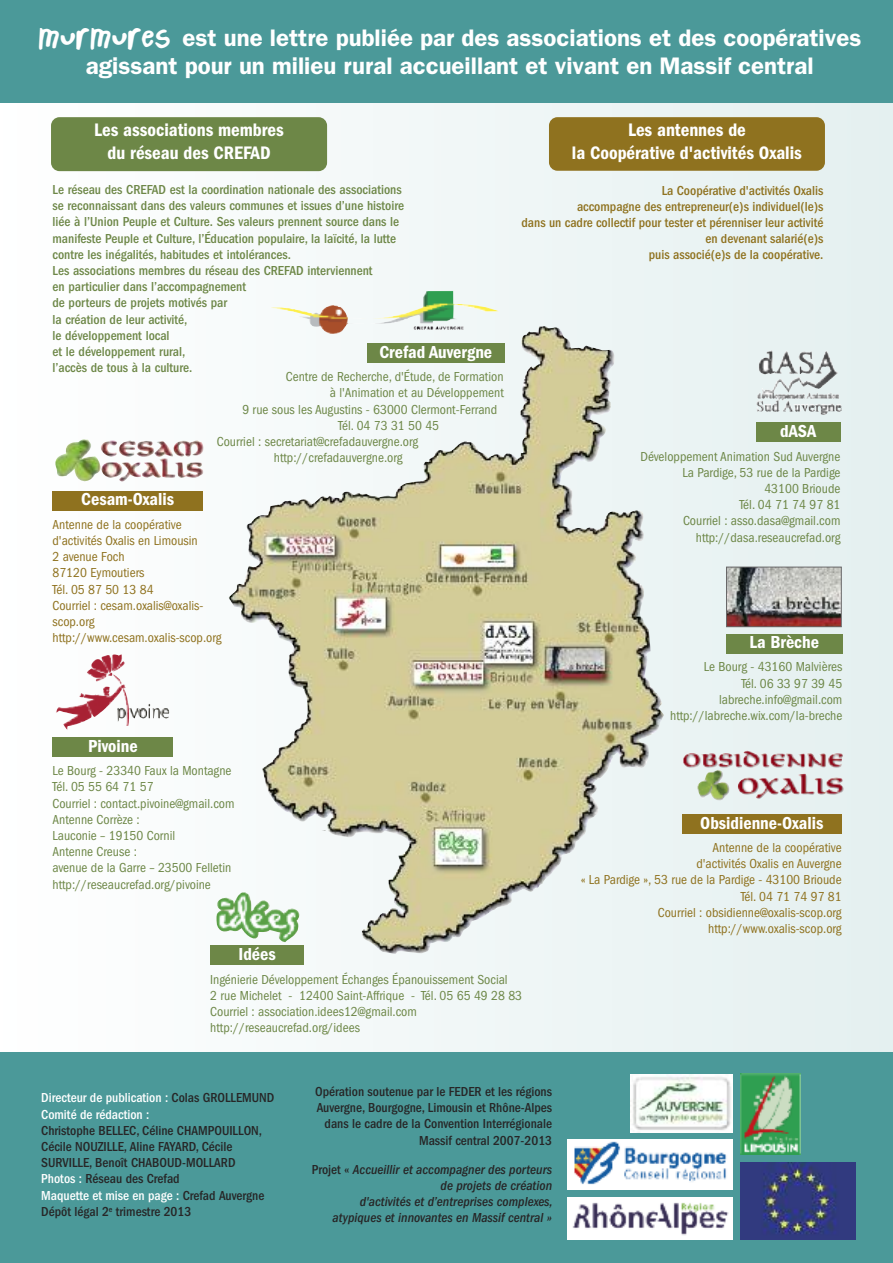
<style>
.page{position:relative;width:893px;height:1263px;background:#fff}
.page>*{position:absolute;margin:0;border:0;box-sizing:border-box;transform-origin:0 0}
.t1{font:600 24px/28.8px "ITC Franklin Gothic Std";color:#fff;text-align:center}
.t2{font:18.75px/22.5px "ITC Franklin Gothic Std Dm Cd";color:#fff;text-align:center}
.t3{font:18px "ITC Franklin Gothic Std Dm Cd";color:#fff}
.t4{font:condensed 13.5px/16.2px "ITC Franklin Gothic Std";color:#6d8747}
.t5{font:500 condensed 13.5px/16.2px "ITC Franklin Gothic Std";color:#6d8747}
.t6{font:condensed 13.5px/16.2px "ITC Franklin Gothic Std";color:#8f721f}
.t7{font:500 condensed 13.5px/16.2px "ITC Franklin Gothic Std";color:#272627}
.t8{font:500 condensed 13.5px/16.2px "ITC Franklin Gothic Std";color:#8f721f;text-align:right}
.t9{font:italic 500 condensed 13.5px/16.2px "ITC Franklin Gothic Std";color:#272627;text-align:right}
.t10{font:500 condensed 13.5px/16.2px "ITC Franklin Gothic Std";color:#fff}
.s1{font-family:"Childs Play Age Six";font-weight:400}
.s2{color:#272627}
.s3{color:#fff}
.s4{font-style:normal}
</style>
<div class="page">
<div style="left:0;top:92px;width:893px;height:964px;background:linear-gradient(to right,#fdfefd,#e3efef)"></div>
<div style="left:0;top:0;width:893px;height:103px;background:#4b9999"></div>
<img style="left:216px;top:891px;width:46px;height:53px">
<img style="left:682px;top:750px;width:162px;height:51px">
<img style="left:55px;top:439px;width:149px;height:43px">
<img style="left:759px;top:350px;width:80px;height:65px">
<img style="left:268px;top:291px;width:232px;height:35px">
<img style="left:56px;top:654px;width:113px;height:76px">
<div style="left:53px;top:491px;width:150px;height:19px;background:#8f721f"></div>
<img style="left:262px;top:326px;width:402px;height:628px">
<div style="left:53px;top:737px;width:120px;height:20px;background:#6d8747"></div>
<img style="left:728px;top:569px;width:112px;height:56px">
<div style="left:726px;top:567px;width:116px;height:60px;border:1px solid #686768"></div>
<div style="left:0;top:1053px;width:893px;height:210px;background:#4b9999"></div>
<div style="left:682px;top:814px;width:160px;height:19px;background:#8f721f"></div>
<div style="left:756px;top:423px;width:84px;height:19px;background:#6d8747"></div>
<div style="left:726px;top:634px;width:116px;height:19px;background:#6d8747"></div>
<div style="left:51px;top:117px;width:276px;height:54px;background:#6d8747;border-radius:9px"></div>
<div style="left:549px;top:117px;width:276px;height:54px;background:#8f721f;border-radius:9px"></div>
<img style="left:631px;top:1074px;width:101px;height:58px">
<img style="left:740px;top:1162px;width:115px;height:77px">
<img style="left:567px;top:1140px;width:165px;height:49px">
<img style="left:567px;top:1197px;width:165px;height:42px">
<img style="left:740px;top:1074px;width:61px;height:80px">
<div style="left:210px;top:946px;width:94px;height:19px;background:#6d8747"></div>
<h1 class="t1" style="left:38px;top:25px;width:825px"><span class="s1">MURMURES</span> est une lettre publiée par des associations et des coopératives agissant pour un milieu rural accueillant et vivant en Massif central</h1>
<h2 class="t2" style="left:94px;top:120px;width:191px">Les associations membres du réseau des CREFAD</h2>
<p class="t5" style="left:53px;top:183px;width:353px">Le réseau des CREFAD est la coordination nationale des associations se reconnaissant dans des valeurs communes et issues d’une histoire liée à l’Union Peuple et Culture. Ses valeurs prennent source dans le manifeste Peuple et Culture, l’Éducation populaire, la laïcité, la lutte contre les inégalités, habitudes et intolérances.<br>Les associations membres du réseau des CREFAD interviennent<br>en particulier dans l’accompagnement<br>de porteurs de projets motivés par<br>la création de leur activité,<br>le développement local<br>et le développement rural,<br>l’accès de tous à la culture.</p>
<h3 class="t3" style="left:379px;top:346px;width:114px">Crefad Auvergne</h3>
<p class="t4" style="left:286px;top:370px;width:219px">Centre de Recherche, d'Étude, de Formation</p>
<p class="t4" style="left:330px;top:386px;width:175px">à l'Animation et au Développement</p>
<p class="t4" style="left:242px;top:402px;width:256px">9 rue sous les Augustins - 63000 Clermont-Ferrand</p>
<p class="t4" style="left:338px;top:418px;width:103px">Tél. 04 73 31 50 45</p>
<p class="t4" style="left:217px;top:435px;width:203px">Courriel : secretariat@crefadauvergne.org</p>
<p class="t4" style="left:274px;top:451px;width:130px">http://crefadauvergne.org</p>
<h3 class="t3" style="left:81px;top:493px;width:94px">Cesam-Oxalis</h3>
<p class="t6" style="left:53px;top:517px;width:171px">Antenne de la coopérative d'activités Oxalis en Limousin<br>2 avenue Foch<br>87120 Eymoutiers<br>Tél. 05 87 50 13 84<br>Courriel : cesam.oxalis@oxalis&shy;scop.org http://www.cesam.oxalis-scop.org</p>
<h3 class="t3" style="left:88px;top:740px;width:51px">Pivoine</h3>
<p class="t4" style="left:53px;top:764px;width:183px">Le Bourg - 23340 Faux la Montagne<br>Tél. 05 55 64 71 57<br>Courriel : contact.pivoine@gmail.com<br>Antenne Corrèze :<br>Lauconie – 19150 Cornil<br>Antenne Creuse :<br>avenue de la Garre – 23500 Felletin http://reseaucrefad.org/pivoine</p>
<h3 class="t3" style="left:238px;top:948px;width:39px">Idées</h3>
<h2 class="t2" style="left:572px;top:120px;width:231px">Les antennes de<br>la Coopérative d'activités Oxalis</h2>
<p class="t8" style="left:521px;top:183px;width:303px">La Coopérative d'activités Oxalis<br>accompagne des entrepreneur(e)s individuel(le)s<br>dans un cadre collectif pour tester et pérenniser leur activité en devenant salarié(e)s<br>puis associé(e)s de la coopérative.</p>
<h3 class="t3" style="left:780px;top:425px;width:38px">dASA</h3>
<p class="t4" style="left:640px;top:449px;width:201px;text-align:right">Développement Animation Sud Auvergne<br>La Pardige, 53 rue de la Pardige<br>43100 Brioude<br>Tél. 04 71 74 97 81<br>Courriel : asso.dasa@gmail.com http://dasa.reseaucrefad.org</p>
<h3 class="t3" style="left:749px;top:636px;width:71px">La Brèche</h3>
<p class="t4" style="left:670px;top:660px;width:174px;text-align:right">Le Bourg - 43160 Malvières<br>Tél. 06 33 97 39 45 labreche.info@gmail.com http://labreche.wix.com/la-breche</p>
<h3 class="t3" style="left:700px;top:817px;width:125px">Obsidienne-Oxalis</h3>
<p class="t6" style="left:581px;top:840px;width:263px;text-align:right">Antenne de la coopérative<br>d'activités Oxalis en Auvergne<br>« La Pardige », 53 rue de la Pardige - 43100 Brioude<br>Tél. 04 71 74 97 81<br>Courriel : obsidienne@oxalis-scop.org http://www.oxalis-scop.org</p>
<p class="t4" style="left:210px;top:972px;width:313px">Ingénierie Développement Échanges Épanouissement Social<br>2 rue Michelet - 12400 Saint-Affrique - Tél. 05 65 49 28 83<br>Courriel : association.idees12@gmail.com http://reseaucrefad.org/idees</p>
<p class="t10" style="left:41px;top:1091px;width:235px">Directeur de publication : <span class="s2">Colas GROLLEMUND<br></span>Comité de rédaction :</p>
<p class="t7" style="left:41px;top:1123px;width:225px">Christophe BELLEC, Céline CHAMPOUILLON, Cécile NOUZILLE, Aline FAYARD, Cécile SURVILLE, Benoît CHABOUD-MOLLARD <span class="s3">Photos :</span> Réseau des Crefad<br><span class="s3">Maquette et mise en page :</span> Crefad Auvergne Dépôt légal 2<sup>e</sup> trimestre 2013</p>
<p class="t7" style="left:315px;top:1084px;width:238px;text-align:right">Opération soutenue par le FEDER et les régions Auvergne, Bourgogne, Limousin et Rhône-Alpes dans le cadre de la Convention Interrégionale Massif central 2007-2013</p>
<p class="t9" style="left:312px;top:1162px;width:243px"><span class="s4">Projet «</span> Accueillir et accompagner des porteurs de projets de création<br>d'activités et d’entreprises complexes, atypiques et innovantes en Massif central »</p>
</div>
